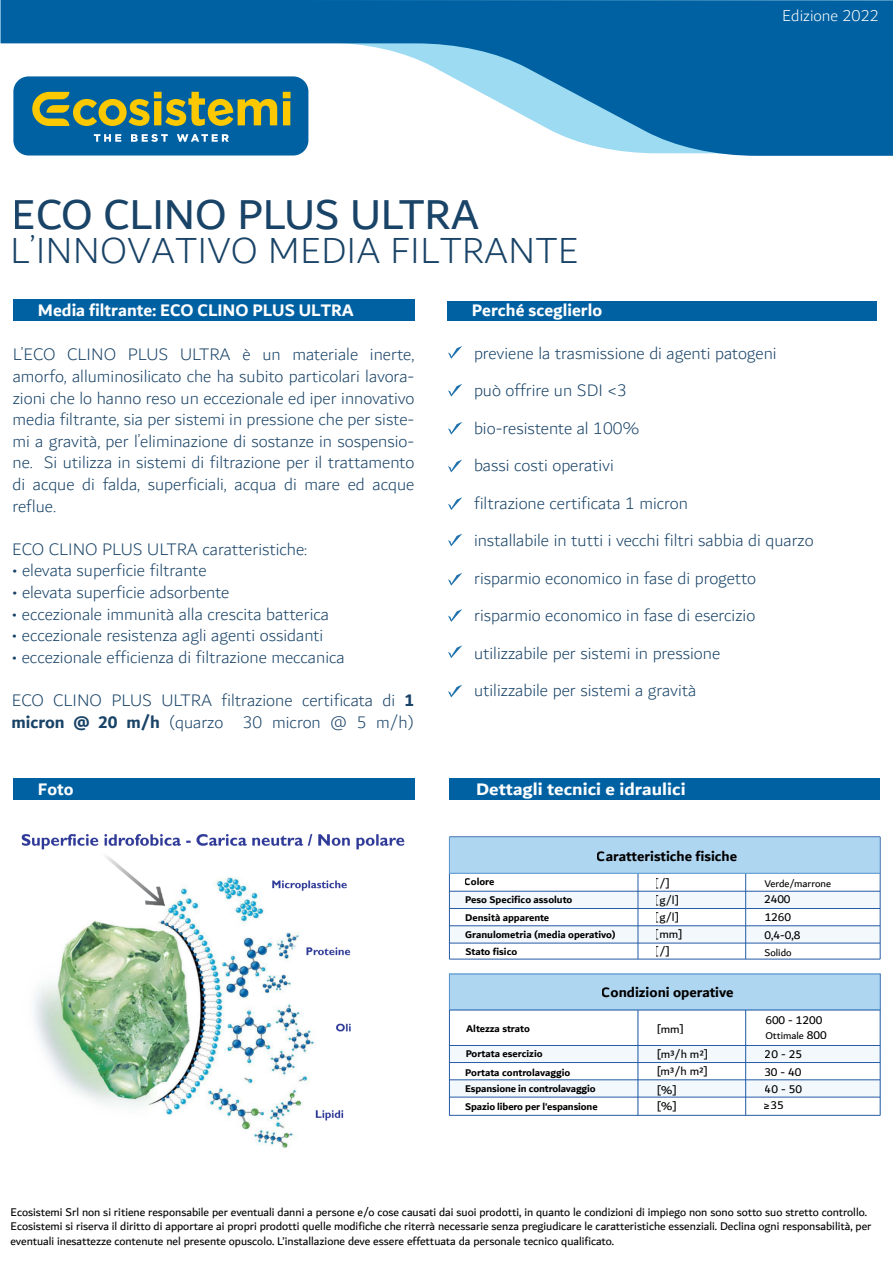
<style>
.page{position:relative;width:893px;height:1263px;background:#fff}
.page>*{position:absolute;margin:0;border:0;box-sizing:border-box;transform-origin:0 0}
.t1{font:45px "Dubai";color:#194367}
.t2{font:300 39px "Dubai";color:#194367}
.t3{font:300 18px/37.5px "Dubai";color:#194367}
.t4{font:700 18px "Dubai";color:#fff}
.t5{font:700 18px "Dubai";color:#fff;scale:1.07 1}
.t6{font:300 16.8px "Dubai";color:#fff}
.t7{font:700 14.7px "Dubai";color:#000}
.t8{font:12px/14.4px "Dubai";color:#000}
.t9{font:700 10.5px "Dubai";color:#000}
.t10{font:10.5px "Dubai";color:#000}
.s1{font-weight:700}
.s2{font-size:12px}
</style>
<div class="page">
<div style="left:449px;top:1080px;width:431px;height:17px;background:#f2f8fc"></div>
<div style="left:449px;top:1045px;width:431px;height:17px;background:#f2f8fc"></div>
<div style="left:449px;top:926px;width:431px;height:17px;background:#f2f8fc"></div>
<div style="left:449px;top:891px;width:431px;height:17px;background:#f2f8fc"></div>
<hr style="left:880px;top:837px;width:1px;height:122px;background:#275ba6">
<hr style="left:745px;top:873px;width:1px;height:86px;background:#275ba6">
<hr style="left:638px;top:873px;width:1px;height:86px;background:#275ba6">
<hr style="left:449px;top:837px;width:1px;height:122px;background:#275ba6">
<hr style="left:449px;top:873px;width:431px;height:1px;background:#275ba6">
<hr style="left:449px;top:836px;width:431px;height:1px;background:#275ba6">
<hr style="left:449px;top:891px;width:431px;height:1px;background:#275ba6">
<hr style="left:449px;top:908px;width:431px;height:1px;background:#275ba6">
<hr style="left:449px;top:925px;width:431px;height:1px;background:#275ba6">
<hr style="left:449px;top:943px;width:431px;height:1px;background:#275ba6">
<hr style="left:449px;top:959px;width:431px;height:1px;background:#275ba6">
<div style="left:449px;top:837px;width:431px;height:36px;background:#afd6f1"></div>
<hr style="left:880px;top:973px;width:1px;height:142px;background:#275ba6">
<hr style="left:745px;top:1010px;width:1px;height:105px;background:#275ba6">
<hr style="left:638px;top:1010px;width:1px;height:105px;background:#275ba6">
<hr style="left:449px;top:973px;width:1px;height:142px;background:#275ba6">
<hr style="left:449px;top:1010px;width:431px;height:1px;background:#275ba6">
<hr style="left:449px;top:1045px;width:431px;height:1px;background:#275ba6">
<hr style="left:449px;top:1062px;width:431px;height:1px;background:#275ba6">
<hr style="left:449px;top:1079px;width:431px;height:1px;background:#275ba6">
<hr style="left:449px;top:1097px;width:431px;height:1px;background:#275ba6">
<hr style="left:449px;top:1115px;width:431px;height:1px;background:#275ba6">
<div style="left:449px;top:973px;width:431px;height:37px;background:#afd6f1"></div>
<img style="left:21px;top:834px;width:384px;height:315px">
<div style="left:450px;top:778px;width:430px;height:22px;background:#0061a2"></div>
<div style="left:13px;top:778px;width:402px;height:22px;background:#0061a2"></div>
<svg style="left:448px;top:497px;width:14px;height:13px"></svg>
<svg style="left:448px;top:346px;width:14px;height:13px"></svg>
<svg style="left:448px;top:422px;width:14px;height:13px"></svg>
<svg style="left:448px;top:459px;width:14px;height:13px"></svg>
<svg style="left:448px;top:534px;width:14px;height:12px"></svg>
<svg style="left:448px;top:573px;width:14px;height:13px"></svg>
<svg style="left:448px;top:609px;width:14px;height:13px"></svg>
<svg style="left:448px;top:645px;width:14px;height:13px"></svg>
<svg style="left:448px;top:685px;width:14px;height:12px"></svg>
<svg style="left:448px;top:384px;width:14px;height:13px"></svg>
<div style="left:447px;top:301px;width:429px;height:19px;background:#0061a2"></div>
<div style="left:13px;top:300px;width:402px;height:21px;background:#0061a2"></div>
<svg style="left:1px;top:0;width:892px;height:156px;fill:#0061a2"></svg>
<div style="left:13px;top:76px;width:295px;height:79px;background:#0061a2;border-radius:15px"></div>
<svg style="left:283px;top:92px;width:7px;height:33px"></svg>
<svg style="left:32px;top:92px;width:245px;height:34px"></svg>
<svg style="left:94px;top:134px;width:27px;height:8px"></svg>
<svg style="left:131px;top:134px;width:37px;height:8px"></svg>
<svg style="left:177px;top:134px;width:52px;height:8px"></svg>
<h1 class="t1" style="left:12px;top:187px;width:469px">ECO CLINO PLUS ULTRA</h1>
<h2 class="t2" style="left:10px;top:220px;width:570px">L’INNOVATIVO MEDIA FILTRANTE</h2>
<p class="t6" style="left:782px;top:3px;width:98px">Edizione 2022</p>
<p class="t4" style="left:38px;top:300px;width:317px">Media filtrante: ECO CLINO PLUS ULTRA</p>
<p class="t3" style="left:12px;top:344px;width:404px;line-height:21.6px;text-align:justify">L’ECO CLINO PLUS ULTRA è un materiale inerte, amorfo, alluminosilicato che ha subito particolari lavora&shy;zioni che lo hanno reso un eccezionale ed iper innovativo media filtrante, sia per sistemi in pressione che per siste&shy;mi a gravità, per l’eliminazione di sostanze in sospensio&shy;ne. Si utilizza in sistemi di filtrazione per il trattamento di acque di falda, superficiali, acqua di mare ed acque reflue.</p>
<p class="t3" style="left:12px;top:531px;width:296px">ECO CLINO PLUS ULTRA caratteristiche:</p>
<p class="t3" style="left:12px;top:552px;width:196px">• elevata superficie filtrante</p>
<p class="t3" style="left:12px;top:574px;width:219px">• elevata superficie adsorbente</p>
<p class="t3" style="left:12px;top:595px;width:319px">• eccezionale immunità alla crescita batterica</p>
<p class="t3" style="left:12px;top:617px;width:313px">• eccezionale resistenza agli agenti ossidanti</p>
<p class="t3" style="left:12px;top:639px;width:334px">• eccezionale efficienza di filtrazione meccanica</p>
<p class="t3" style="left:12px;top:690px;width:404px;line-height:21.6px">ECO CLINO PLUS ULTRA filtrazione certificata di <span class="s1">1 micron @ 20 m/h</span> (quarzo 30 micron @ 5 m/h)</p>
<p class="t4" style="left:472px;top:299px;width:132px">Perché sceglierlo</p>
<p class="t3" style="left:474px;top:335px;width:341px">previene la trasmissione di agenti patogeni<br>può offrire un SDI &lt;3<br>bio-resistente al 100%<br>bassi costi operativi<br>filtrazione certificata 1 micron<br>installabile in tutti i vecchi filtri sabbia di quarzo risparmio economico in fase di progetto risparmio economico in fase di esercizio utilizzabile per sistemi in pressione<br>utilizzabile per sistemi a gravità</p>
<p class="t4" style="left:38px;top:778px;width:37px">Foto</p>
<p class="t5" style="left:476px;top:778px;width:197px">Dettagli tecnici e idraulici</p>
<p class="t7" style="left:597px;top:847px;width:142px">Caratteristiche fisiche</p>
<p class="t9" style="left:465px;top:875px;width:31px">Colore</p>
<p class="t8" style="left:655px;top:875px;width:16px">[/]</p>
<p class="t10" style="left:764px;top:877px;width:68px">Verde/marrone</p>
<p class="t9" style="left:465px;top:893px;width:109px">Peso Specifico assoluto</p>
<p class="t8" style="left:655px;top:893px;width:26px">[g/l]</p>
<p class="t8" style="left:764px;top:892px;width:28px">2400</p>
<p class="t9" style="left:465px;top:911px;width:86px">Densità apparente</p>
<p class="t8" style="left:655px;top:909px;width:26px">[g/l]</p>
<p class="t8" style="left:764px;top:909px;width:28px">1260</p>
<p class="t9" style="left:465px;top:928px;width:152px">Granulometria (media operativo)</p>
<p class="t8" style="left:655px;top:926px;width:29px">[mm]</p>
<p class="t8" style="left:764px;top:927px;width:37px">0,4-0,8</p>
<p class="t9" style="left:466px;top:945px;width:53px">Stato fisico</p>
<p class="t8" style="left:655px;top:943px;width:16px">[/]</p>
<p class="t10" style="left:764px;top:946px;width:29px">Solido</p>
<p class="t7" style="left:602px;top:983px;width:133px">Condizioni operative</p>
<p class="t9" style="left:466px;top:1022px;width:65px">Altezza strato</p>
<p class="t8" style="left:656px;top:1021px;width:29px">[mm]</p>
<p class="t8" style="left:765px;top:1013px;width:59px">600 - 1200</p>
<p class="t10" style="left:765px;top:1029px;width:63px">Ottimale <span class="s2">800</span></p>
<p class="t9" style="left:466px;top:1047px;width:79px">Portata esercizio</p>
<p class="t8" style="left:656px;top:1047px;width:54px">[m3/h m2]</p>
<p class="t8" style="left:765px;top:1047px;width:39px">20 - 25</p>
<p class="t9" style="left:465px;top:1066px;width:107px">Portata controlavaggio</p>
<p class="t8" style="left:656px;top:1064px;width:54px">[m3/h m2]</p>
<p class="t8" style="left:764px;top:1064px;width:39px">30 - 40</p>
<p class="t9" style="left:465px;top:1082px;width:132px">Espansione in controlavaggio</p>
<p class="t8" style="left:656px;top:1082px;width:22px">[%]</p>
<p class="t8" style="left:765px;top:1082px;width:39px">40 - 50</p>
<p class="t9" style="left:465px;top:1100px;width:134px">Spazio libero per l'espansione</p>
<p class="t8" style="left:656px;top:1099px;width:22px">[%]</p>
<p class="t8" style="left:764px;top:1097px;width:21px">≥35</p>
<p class="t8" style="left:11px;top:1205px;width:862px">Ecosistemi Srl non si ritiene responsabile per eventuali danni a persone e/o cose causati dai suoi prodotti, in quanto le condizioni di impiego non sono sotto suo stretto controllo.<br>Ecosistemi si riserva il diritto di apportare ai propri prodotti quelle modifiche che riterrà necessarie senza pregiudicare le caratteristiche essenziali. Declina ogni responsabilità, per eventuali inesattezze contenute nel presente opuscolo. L’installazione deve essere effettuata da personale tecnico qualificato.</p>
</div>
